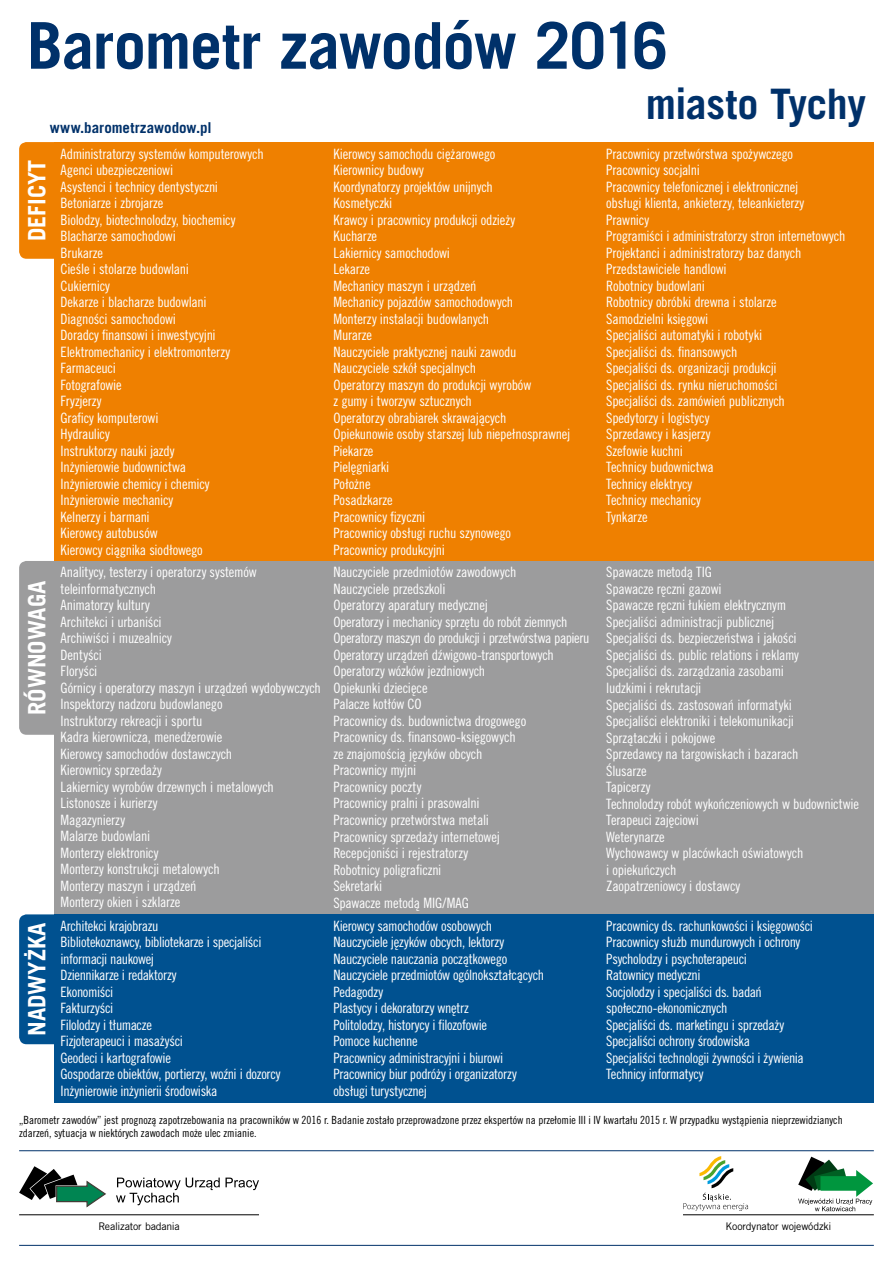
<style>
.page{position:relative;width:893px;height:1263px;background:#fff}
.page>*{position:absolute;margin:0;border:0;box-sizing:border-box;transform-origin:0 0}
.t1{font:700 64.5px "Trade Gothic LT Pro";letter-spacing:-.02em;color:#00316a}
.t2{font:700 42px "Trade Gothic LT Pro";letter-spacing:-.015em;color:#00316a}
.t3{font:700 24px "Trade Gothic LT Pro";color:#fff}
.t4{font:700 15px "Trade Gothic LT Pro";color:#00316a}
.t5{font:14.25px/16.5px "Trade Gothic LT Pro Cn 18";letter-spacing:-.015em;color:#fff}
.t6{font:11.25px/13.5px "Trade Gothic LT Pro Cn 18";color:#000}
.t7{font:10.5px "Trade Gothic LT Pro";letter-spacing:-.02em;color:#000}
</style>
<div class="page">
<hr style="left:683px;top:1215px;width:191px;height:1px;background:#000">
<svg style="left:683px;top:1156px;width:65px;height:55px"></svg>
<svg style="left:798px;top:1157px;width:75px;height:54px"></svg>
<div style="left:19px;top:914px;width:208px;height:130px;background:#005190;border-radius:7px"></div>
<div style="left:19px;top:142px;width:208px;height:117px;background:#ef8000;border-radius:7px"></div>
<div style="left:19px;top:561px;width:208px;height:174px;background:#9c9c9d;border-radius:7px"></div>
<hr style="left:19px;top:1150px;width:855px;height:1px;background:#00316a">
<hr style="left:19px;top:1245px;width:855px;height:1px;background:#00316a">
<div style="left:54px;top:142px;width:820px;height:419px;background:#ef8000"></div>
<div style="left:54px;top:561px;width:820px;height:353px;background:#9c9c9d"></div>
<div style="left:54px;top:914px;width:820px;height:188px;background:#005190"></div>
<hr style="left:19px;top:1215px;width:240px;height:1px;background:#000">
<svg style="left:116px;top:1177px;width:143px;height:28px"></svg>
<svg style="left:19px;top:1166px;width:87px;height:42px"></svg>
<h1 class="t1" style="left:27px;top:6px;width:643px">Barometr zawodów 2016</h1>
<h2 class="t2" style="left:646px;top:78px;width:222px">miasto Tychy</h2>
<h3 class="t3" style="left:22px;top:241px;width:83px;rotate:-90deg">DEFICYT</h3>
<p class="t4" style="left:50px;top:119px;width:163px">www.barometrzawodow.pl</p>
<p class="t5" style="left:61px;top:145px;width:205px">Administratorzy systemów komputerowych<br>Agenci ubezpieczeniowi<br>Asystenci i technicy dentystyczni<br>Betoniarze i zbrojarze<br>Biolodzy, biotechnolodzy, biochemicy<br>Blacharze samochodowi<br>Brukarze<br>Cieśle i stolarze budowlani<br>Cukiernicy<br>Dekarze i blacharze budowlani<br>Diagności samochodowi<br>Doradcy finansowi i inwestycyjni<br>Elektromechanicy i elektromonterzy<br>Farmaceuci<br>Fotografowie<br>Fryzjerzy<br>Graficy komputerowi<br>Hydraulicy<br>Instruktorzy nauki jazdy<br>Inżynierowie budownictwa<br>Inżynierowie chemicy i chemicy<br>Inżynierowie mechanicy<br>Kelnerzy i barmani<br>Kierowcy autobusów<br>Kierowcy ciągnika siodłowego</p>
<p class="t5" style="left:333px;top:145px;width:238px">Kierowcy samochodu ciężarowego<br>Kierownicy budowy<br>Koordynatorzy projektów unijnych<br>Kosmetyczki<br>Krawcy i pracownicy produkcji odzieży<br>Kucharze<br>Lakiernicy samochodowi<br>Lekarze<br>Mechanicy maszyn i urządzeń<br>Mechanicy pojazdów samochodowych<br>Monterzy instalacji budowlanych<br>Murarze<br>Nauczyciele praktycznej nauki zawodu<br>Nauczyciele szkół specjalnych<br>Operatorzy maszyn do produkcji wyrobów<br>z gumy i tworzyw sztucznych<br>Operatorzy obrabiarek skrawających<br>Opiekunowie osoby starszej lub niepełnosprawnej<br>Piekarze<br>Pielęgniarki<br>Położne<br>Posadzkarze<br>Pracownicy fizyczni<br>Pracownicy obsługi ruchu szynowego<br>Pracownicy produkcyjni</p>
<p class="t5" style="left:606px;top:145px;width:241px">Pracownicy przetwórstwa spożywczego<br>Pracownicy socjalni<br>Pracownicy telefonicznej i elektronicznej<br>obsługi klienta, ankieterzy, teleankieterzy<br>Prawnicy<br>Programiści i administratorzy stron internetowych<br>Projektanci i administratorzy baz danych<br>Przedstawiciele handlowi<br>Robotnicy budowlani<br>Robotnicy obróbki drewna i stolarze<br>Samodzielni księgowi<br>Specjaliści automatyki i robotyki<br>Specjaliści ds. finansowych<br>Specjaliści ds. organizacji produkcji<br>Specjaliści ds. rynku nieruchomości<br>Specjaliści ds. zamówień publicznych<br>Spedytorzy i logistycy<br>Sprzedawcy i kasjerzy<br>Szefowie kuchni<br>Technicy budownictwa<br>Technicy elektrycy<br>Technicy mechanicy<br>Tynkarze</p>
<p class="t5" style="left:61px;top:564px;width:262px">Analitycy, testerzy i operatorzy systemów teleinformatycznych<br>Animatorzy kultury<br>Architekci i urbaniści<br>Archiwiści i muzealnicy<br>Dentyści<br>Floryści<br>Górnicy i operatorzy maszyn i urządzeń wydobywczych<br>Inspektorzy nadzoru budowlanego<br>Instruktorzy rekreacji i sportu<br>Kadra kierownicza, menedżerowie<br>Kierowcy samochodów dostawczych<br>Kierownicy sprzedaży<br>Lakiernicy wyrobów drzewnych i metalowych<br>Listonosze i kurierzy<br>Magazynierzy<br>Malarze budowlani<br>Monterzy elektronicy<br>Monterzy konstrukcji metalowych<br>Monterzy maszyn i urządzeń<br>Monterzy okien i szklarze</p>
<p class="t5" style="left:333px;top:564px;width:257px">Nauczyciele przedmiotów zawodowych<br>Nauczyciele przedszkoli<br>Operatorzy aparatury medycznej<br>Operatorzy i mechanicy sprzętu do robót ziemnych<br>Operatorzy maszyn do produkcji i przetwórstwa papieru<br>Operatorzy urządzeń dźwigowo-transportowych<br>Operatorzy wózków jezdniowych<br>Opiekunki dziecięce<br>Palacze kotłów CO<br>Pracownicy ds. budownictwa drogowego<br>Pracownicy ds. finansowo-księgowych<br>ze znajomością języków obcych<br>Pracownicy myjni<br>Pracownicy poczty<br>Pracownicy pralni i prasowalni<br>Pracownicy przetwórstwa metali<br>Pracownicy sprzedaży internetowej<br>Recepcjoniści i rejestratorzy<br>Robotnicy poligraficzni<br>Sekretarki<br>Spawacze metodą MIG/MAG</p>
<p class="t5" style="left:606px;top:564px;width:254px">Spawacze metodą TIG<br>Spawacze ręczni gazowi<br>Spawacze ręczni łukiem elektrycznym<br>Specjaliści administracji publicznej<br>Specjaliści ds. bezpieczeństwa i jakości<br>Specjaliści ds. public relations i reklamy<br>Specjaliści ds. zarządzania zasobami<br>ludzkimi i rekrutacji<br>Specjaliści ds. zastosowań informatyki<br>Specjaliści elektroniki i telekomunikacji<br>Sprzątaczki i pokojowe<br>Sprzedawcy na targowiskach i bazarach<br>Ślusarze<br>Tapicerzy<br>Technolodzy robót wykończeniowych w budownictwie<br>Terapeuci zajęciowi<br>Weterynarze<br>Wychowawcy w placówkach oświatowych<br>i opiekuńczych<br>Zaopatrzeniowcy i dostawcy</p>
<p class="t5" style="left:61px;top:917px;width:221px">Architekci krajobrazu<br>Bibliotekoznawcy, bibliotekarze i specjaliści informacji naukowej<br>Dziennikarze i redaktorzy<br>Ekonomiści<br>Fakturzyści<br>Filolodzy i tłumacze<br>Fizjoterapeuci i masażyści<br>Geodeci i kartografowie<br>Gospodarze obiektów, portierzy, woźni i dozorcy<br>Inżynierowie inżynierii środowiska</p>
<p class="t5" style="left:333px;top:917px;width:212px">Kierowcy samochodów osobowych<br>Nauczyciele języków obcych, lektorzy<br>Nauczyciele nauczania początkowego<br>Nauczyciele przedmiotów ogólnokształcących<br>Pedagodzy<br>Plastycy i dekoratorzy wnętrz<br>Politolodzy, historycy i filozofowie<br>Pomoce kuchenne<br>Pracownicy administracyjni i biurowi<br>Pracownicy biur podróży i organizatorzy obsługi turystycznej</p>
<p class="t5" style="left:606px;top:917px;width:208px">Pracownicy ds. rachunkowości i księgowości Pracownicy służb mundurowych i ochrony Psycholodzy i psychoterapeuci<br>Ratownicy medyczni<br>Socjolodzy i specjaliści ds. badań społeczno-ekonomicznych<br>Specjaliści ds. marketingu i sprzedaży Specjaliści ochrony środowiska<br>Specjaliści technologii żywności i żywienia Technicy informatycy</p>
<h3 class="t3" style="left:22px;top:715px;width:136px;rotate:-90deg">RÓWNOWAGA</h3>
<h3 class="t3" style="left:22px;top:1036px;width:115px;rotate:-90deg">NADWYŻKA</h3>
<p class="t6" style="left:19px;top:1113px;width:825px">„Barometr zawodów” jest prognozą zapotrzebowania na pracowników w 2016 r. Badanie zostało przeprowadzone przez ekspertów na przełomie III i IV kwartału 2015 r. W przypadku wystąpienia nieprzewidzianych zdarzeń, sytuacja w niektórych zawodach może ulec zmianie.</p>
<p class="t7" style="left:98px;top:1220px;width:83px">Realizator badania</p>
<p class="t7" style="left:725px;top:1220px;width:107px">Koordynator wojewódzki</p>
</div>
